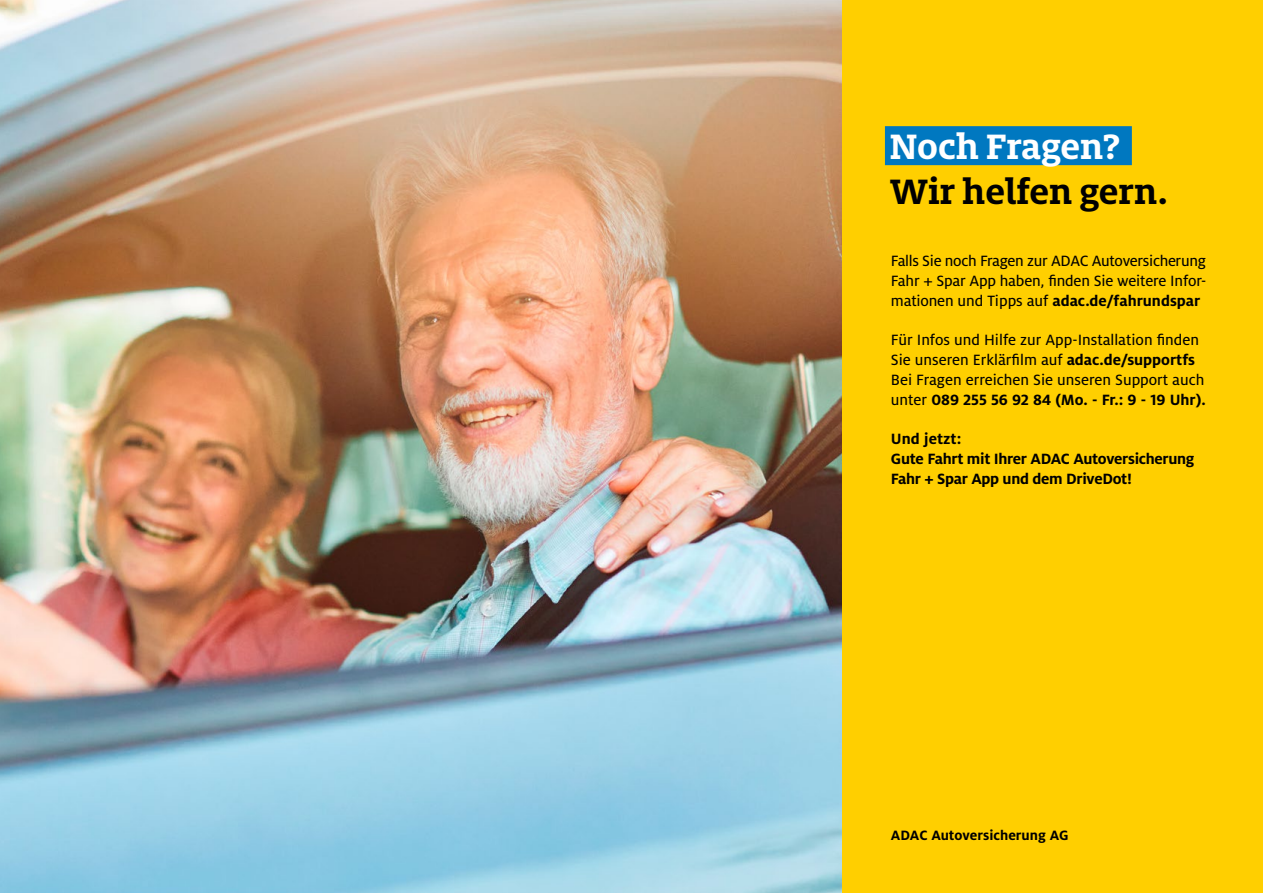
<style>
.page{position:relative;width:1263px;height:893px;background:#fff}
.page>*{position:absolute;margin:0;border:0;box-sizing:border-box;transform-origin:0 0}
.t1{font:700 39px "Milo Slab ADAC";color:#000}
.t2{font:700 39px "Milo Slab ADAC";color:#fff}
.t3{font:16.5px/19.8px "Milo ADAC Text";color:#000;text-align:justify}
.t4{font:700 16.5px/19.8px "Milo ADAC";letter-spacing:-.02em;color:#000}
.t5{font:700 16.5px "Milo ADAC";color:#000}
.t6{font:700 15px "Milo ADAC";color:#000}
.s1{font-family:"Milo ADAC";font-weight:700}
.s2{font-family:"Milo ADAC Text";font-weight:400}
</style>
<div class="page">
<img style="left:0;top:0;width:842px;height:893px">
<div style="left:842px;top:0;width:421px;height:893px;background:#ffcf00"></div>
<div style="left:885px;top:126px;width:247px;height:39px;background:#0078c0"></div>
<h1 class="t2" style="left:890px;top:121px;width:232px">Noch Fragen?</h1>
<h1 class="t1" style="left:890px;top:166px;width:280px">Wir helfen gern.</h1>
<p class="t3" style="left:891px;top:251px;width:317px">Falls Sie noch Fragen zur ADAC Autoversicherung Fahr + Spar App haben, finden Sie weitere Infor&shy;mationen und Tipps auf <span class="s1">adac.de/fahrundspar</span></p>
<p class="t3" style="left:891px;top:330px;width:315px;text-align:left">Für Infos und Hilfe zur App-Installation finden<br>Sie unseren Erklärfilm auf <span class="s1">adac.de/supportfs<br></span>Bei Fragen erreichen Sie unseren Support auch</p>
<p class="t5" style="left:891px;top:390px;width:316px"><span class="s2">unter</span> 089 255 56 92 84 (Mo. - Fr.: 9 - 19 Uhr).</p>
<p class="t4" style="left:891px;top:429px;width:305px">Und jetzt:<br>Gute Fahrt mit Ihrer ADAC Autoversicherung<br>Fahr + Spar App und dem DriveDot!</p>
<p class="t6" style="left:891px;top:827px;width:179px">ADAC Autoversicherung AG</p>
</div>
